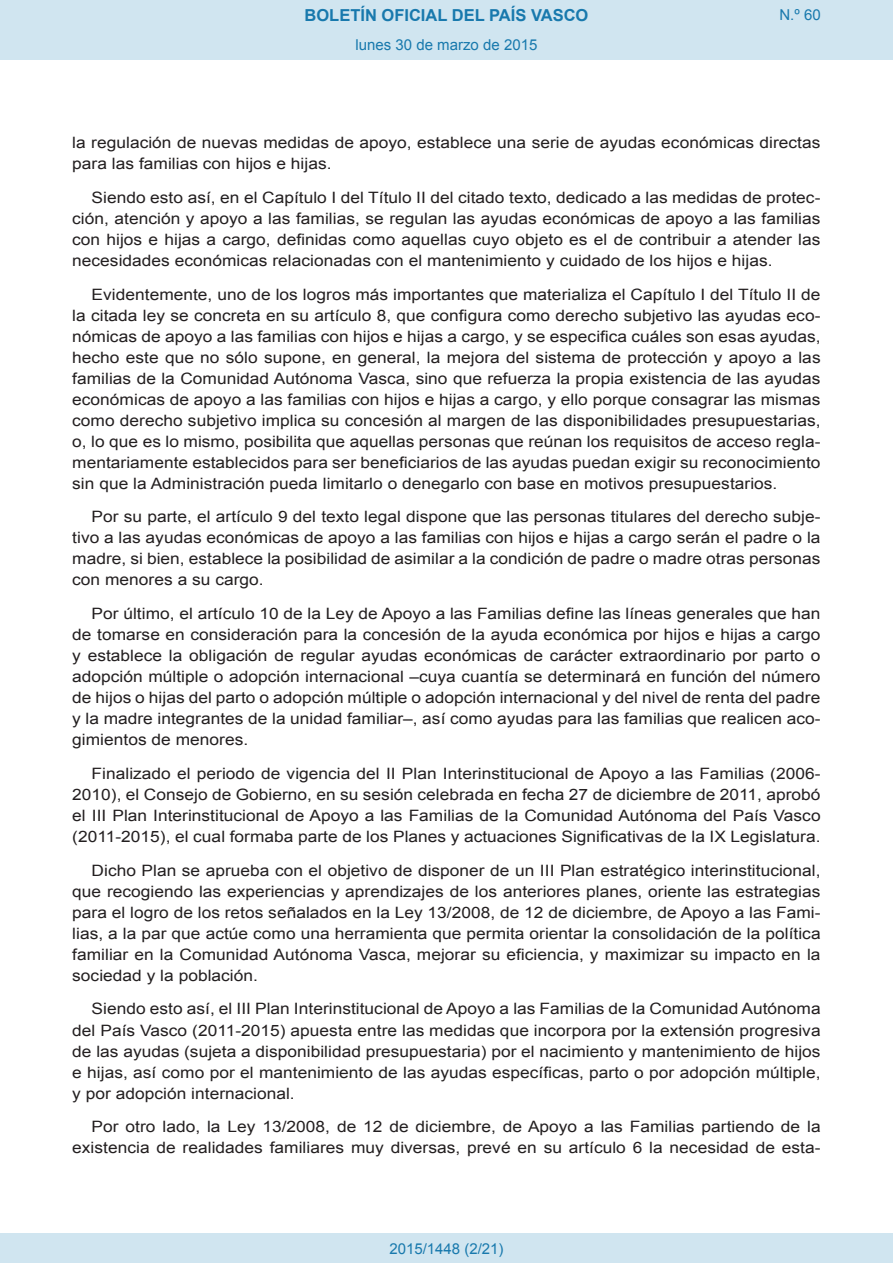
<style>
.page{position:relative;width:893px;height:1263px;background:#fff}
.page>*{position:absolute;margin:0;border:0;box-sizing:border-box;transform-origin:0 0}
.t1{font:700 16.5px "Arial";color:#1879ad}
.BOPVDetalle{font:15.6px/21px "Arial";color:#231f20;text-align:justify;scale:1.11 1}
.Paginacion_Centro{font:15px "Arial";color:#1879ad}
</style>
<div class="page">
<div style="left:0;top:0;width:893px;height:60px;background:#d0e5f0"></div>
<div style="left:0;top:1233px;width:893px;height:30px;background:#d0e5f0"></div>
<p class="t1" style="left:305px;top:4px;width:285px">BOLETÍN OFICIAL DEL PAÍS VASCO</p>
<p class="Paginacion_Centro" style="left:356px;top:35px;width:183px">lunes 30 de marzo de 2015</p>
<p class="Paginacion_Centro" style="left:779px;top:5px;width:43px">N.º 60</p>
<p class="BOPVDetalle" style="left:72px;top:132px;width:675px">la regulación de nuevas medidas de apoyo, establece una serie de ayudas económicas directas para las familias con hijos e hijas.</p>
<p class="BOPVDetalle" style="left:72px;top:187px;width:676px;text-indent:19px">Siendo esto así, en el Capítulo I del Título II del citado texto, dedicado a las medidas de protec&shy;ción, atención y apoyo a las familias, se regulan las ayudas económicas de apoyo a las familias con hijos e hijas a cargo, definidas como aquellas cuyo objeto es el de contribuir a atender las necesidades económicas relacionadas con el mantenimiento y cuidado de los hijos e hijas.</p>
<p class="BOPVDetalle" style="left:72px;top:284px;width:676px;text-indent:19px">Evidentemente, uno de los logros más importantes que materializa el Capítulo I del Título II de la citada ley se concreta en su artículo 8, que configura como derecho subjetivo las ayudas eco&shy;nómicas de apoyo a las familias con hijos e hijas a cargo, y se especifica cuáles son esas ayudas, hecho este que no sólo supone, en general, la mejora del sistema de protección y apoyo a las familias de la Comunidad Autónoma Vasca, sino que refuerza la propia existencia de las ayudas económicas de apoyo a las familias con hijos e hijas a cargo, y ello porque consagrar las mismas como derecho subjetivo implica su concesión al margen de las disponibilidades presupuestarias, o, lo que es lo mismo, posibilita que aquellas personas que reúnan los requisitos de acceso regla&shy;mentariamente establecidos para ser beneficiarios de las ayudas puedan exigir su reconocimiento sin que la Administración pueda limitarlo o denegarlo con base en motivos presupuestarios.</p>
<p class="BOPVDetalle" style="left:72px;top:507px;width:676px;text-indent:19px">Por su parte, el artículo 9 del texto legal dispone que las personas titulares del derecho subje&shy;tivo a las ayudas económicas de apoyo a las familias con hijos e hijas a cargo serán el padre o la madre, si bien, establece la posibilidad de asimilar a la condición de padre o madre otras personas con menores a su cargo.</p>
<p class="BOPVDetalle" style="left:72px;top:603px;width:676px;text-indent:19px">Por último, el artículo 10 de la Ley de Apoyo a las Familias define las líneas generales que han de tomarse en consideración para la concesión de la ayuda económica por hijos e hijas a cargo y establece la obligación de regular ayudas económicas de carácter extraordinario por parto o adopción múltiple o adopción internacional –cuya cuantía se determinará en función del número de hijos o hijas del parto o adopción múltiple o adopción internacional y del nivel de renta del padre y la madre integrantes de la unidad familiar–, así como ayudas para las familias que realicen aco&shy;gimientos de menores.</p>
<p class="BOPVDetalle" style="left:72px;top:763px;width:676px;text-indent:19px">Finalizado el periodo de vigencia del II Plan Interinstitucional de Apoyo a las Familias (2006- 2010), el Consejo de Gobierno, en su sesión celebrada en fecha 27 de diciembre de 2011, aprobó el III Plan Interinstitucional de Apoyo a las Familias de la Comunidad Autónoma del País Vasco (2011-2015), el cual formaba parte de los Planes y actuaciones Significativas de la IX Legislatura.</p>
<p class="BOPVDetalle" style="left:72px;top:860px;width:676px;text-indent:19px">Dicho Plan se aprueba con el objetivo de disponer de un III Plan estratégico interinstitucional, que recogiendo las experiencias y aprendizajes de los anteriores planes, oriente las estrategias para el logro de los retos señalados en la Ley 13/2008, de 12 de diciembre, de Apoyo a las Fami&shy;lias, a la par que actúe como una herramienta que permita orientar la consolidación de la política familiar en la Comunidad Autónoma Vasca, mejorar su eficiencia, y maximizar su impacto en la sociedad y la población.</p>
<p class="BOPVDetalle" style="left:72px;top:999px;width:676px;text-indent:19px">Siendo esto así, el III Plan Interinstitucional de Apoyo a las Familias de la Comunidad Autónoma del País Vasco (2011-2015) apuesta entre las medidas que incorpora por la extensión progresiva de las ayudas (sujeta a disponibilidad presupuestaria) por el nacimiento y mantenimiento de hijos e hijas, así como por el mantenimiento de las ayudas específicas, parto o por adopción múltiple, y por adopción internacional.</p>
<p class="BOPVDetalle" style="left:72px;top:1116px;width:676px;text-align:right">Por otro lado, la Ley 13/2008, de 12 de diciembre, de Apoyo a las Familias partiendo de la existencia de realidades familiares muy diversas, prevé en su artículo 6 la necesidad de esta-</p>
<p class="Paginacion_Centro" style="left:389px;top:1238px;width:116px">2015/1448 (2/21)</p>
</div>
